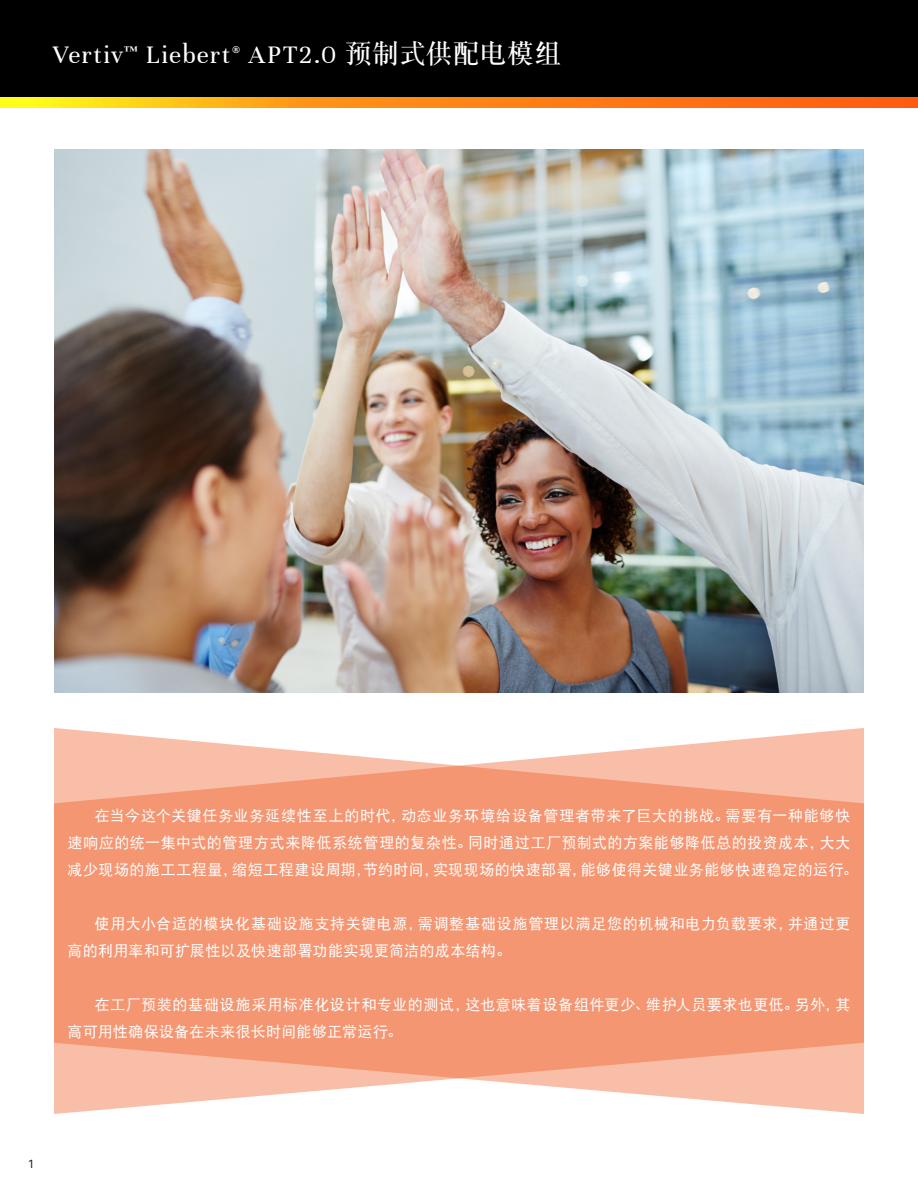
<style>
.page{position:relative;width:918px;height:1188px;background:#fff}
.page>*{position:absolute;margin:0;border:0;box-sizing:border-box;transform-origin:0 0}
.t1{font:27px "Unna";letter-spacing:.055em;color:#fff}
.t2{font:15px/27px "DF Hei GB W5";letter-spacing:.04em;color:#fff}
.t3{font:13.5px "Calibre";color:#231f20}
.s1{font-family:"DF Song GB W7"}
</style>
<div class="page">
<div style="left:0;top:0;width:918px;height:108px;background:#000"></div>
<svg style="left:0;top:98px;width:918px;height:10px;background:#ff9314"></svg>
<svg style="left:54px;top:728px;width:810px;height:386px;background:#f6a78a"></svg>
<img style="left:54px;top:149px;width:810px;height:544px">
<h1 class="t1" style="left:53px;top:40px;width:510px">Vertiv<sup>™</sup> Liebert<sup>®</sup> APT2.0 <span class="s1">预制式供配电模组</span></h1>
<p class="t2" style="left:68px;top:802px;width:792px;text-indent:27px">在当今这个关键任务业务延续性至上的时代，动态业务环境给设备管理者带来了巨大的挑战。需要有一种能够快速响应的统一集中式的管理方式来降低系统管理的复杂性。同时通过工厂预制式的方案能够降低总的投资成本，大大减少现场的施工工程量，缩短工程建设周期，节约时间，实现现场的快速部署，能够使得关键业务能够快速稳定的运行。</p>
<p class="t2" style="left:68px;top:910px;width:784px;text-indent:27px">使用大小合适的模块化基础设施支持关键电源，需调整基础设施管理以满足您的机械和电力负载要求，并通过更高的利用率和可扩展性以及快速部署功能实现更简洁的成本结构。</p>
<p class="t2" style="left:68px;top:991px;width:785px;text-indent:27px">在工厂预装的基础设施采用标准化设计和专业的测试，这也意味着设备组件更少、维护人员要求也更低。另外，其高可用性确保设备在未来很长时间能够正常运行。</p>
<p class="t3" style="left:29px;top:1156px;width:6px">1</p>
</div>
